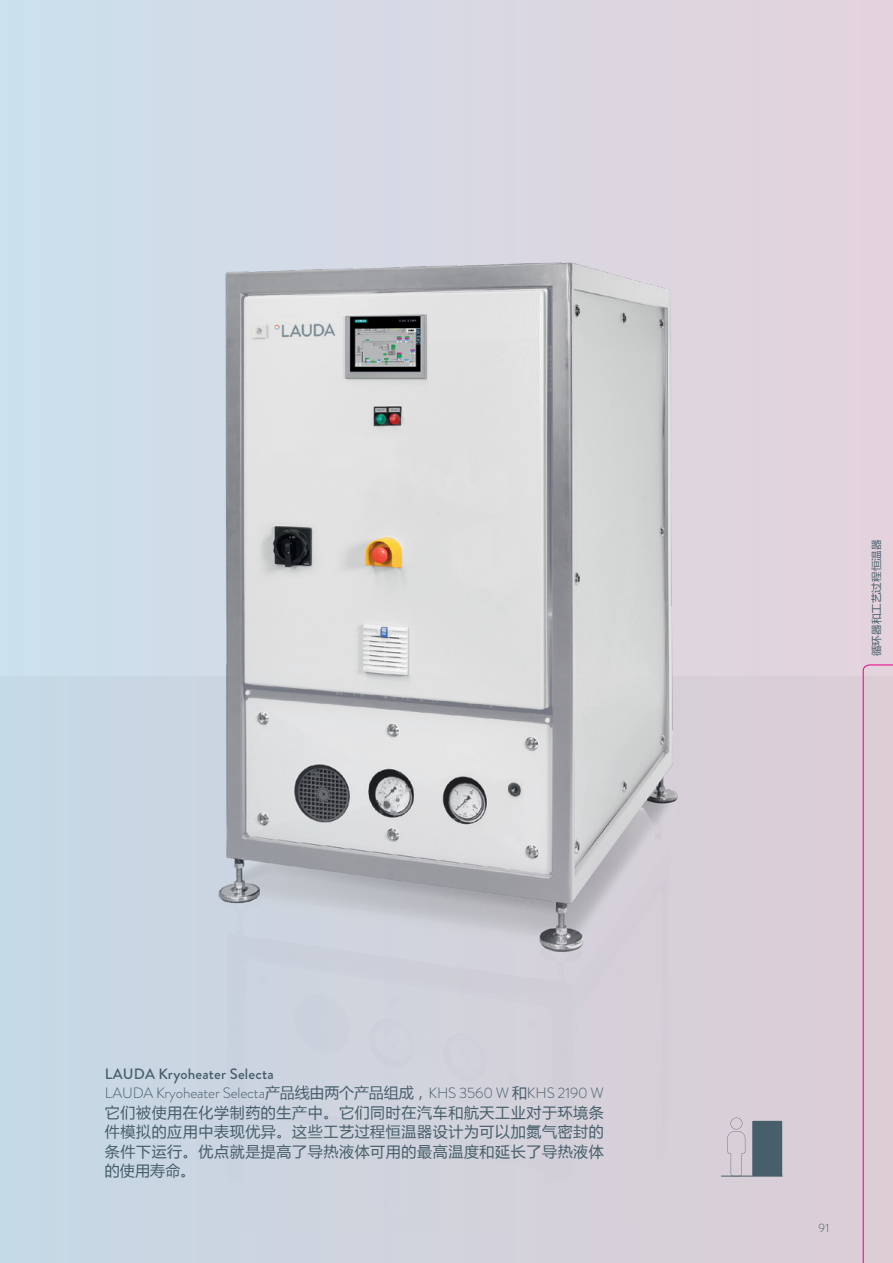
<style>
.page{position:relative;width:893px;height:1263px;background:#fff}
.page>*{position:absolute;margin:0;border:0;box-sizing:border-box;transform-origin:0 0}
.t1{font:15px/19.5px "Microsoft Ya Hei";letter-spacing:.04em;color:#475f6b;text-align:justify}
.t2{font:300 15px/19.5px "Brandon Grotesque";letter-spacing:-.01em;color:#475f6b}
.t3{font:300 12px "Brandon Grotesque";color:#475f6b}
.t4{font:10.5px "Microsoft Ya Hei";letter-spacing:.01em;color:#475f6b}
.s1{font-weight:500}
.s2{font-family:"Microsoft Ya Hei";font-weight:400}
</style>
<div class="page">
<div style="left:0;top:0;width:893px;height:1263px;background:linear-gradient(to right,#cbe0ec,#e4d2db)"></div>
<svg style="left:0;top:676px;width:862px;height:587px;fill:#c7d7e4"></svg>
<img style="left:123px;top:166px;width:664px;height:1097px">
<hr style="left:721px;top:1176px;width:62px;height:1px;background:#475f6b">
<div style="left:752px;top:1121px;width:30px;height:55px;background:#475f6b"></div>
<svg style="left:727px;top:1117px;width:18px;height:59px"></svg>
<div style="left:862px;top:664px;width:31px;height:599px;background:#ddcdd5"></div>
<p class="t2" style="left:105px;top:1064px;width:501px"><span class="s1">LAUDA Kryoheater Selecta<br></span>LAUDA Kryoheater Selecta<span class="s2">产品线由两个产品组成，</span>KHS 3560 W <span class="s2">和</span>KHS 2190 W</p>
<p class="t1" style="left:105px;top:1102px;width:501px">它们被使用在化学制药的生产中。它们同时在汽车和航天工业对于环境条件模拟的应用中表现优异。这些工艺过程恒温器设计为可以加氮气密封的条件下运行。优点就是提高了导热液体可用的最高温度和延长了导热液体的使用寿命。</p>
<p class="t4" style="left:869px;top:656px;width:118px;rotate:-90deg">循环器和工艺过程恒温器</p>
<p class="t3" style="left:819px;top:1219px;width:12px">91</p>
</div>
